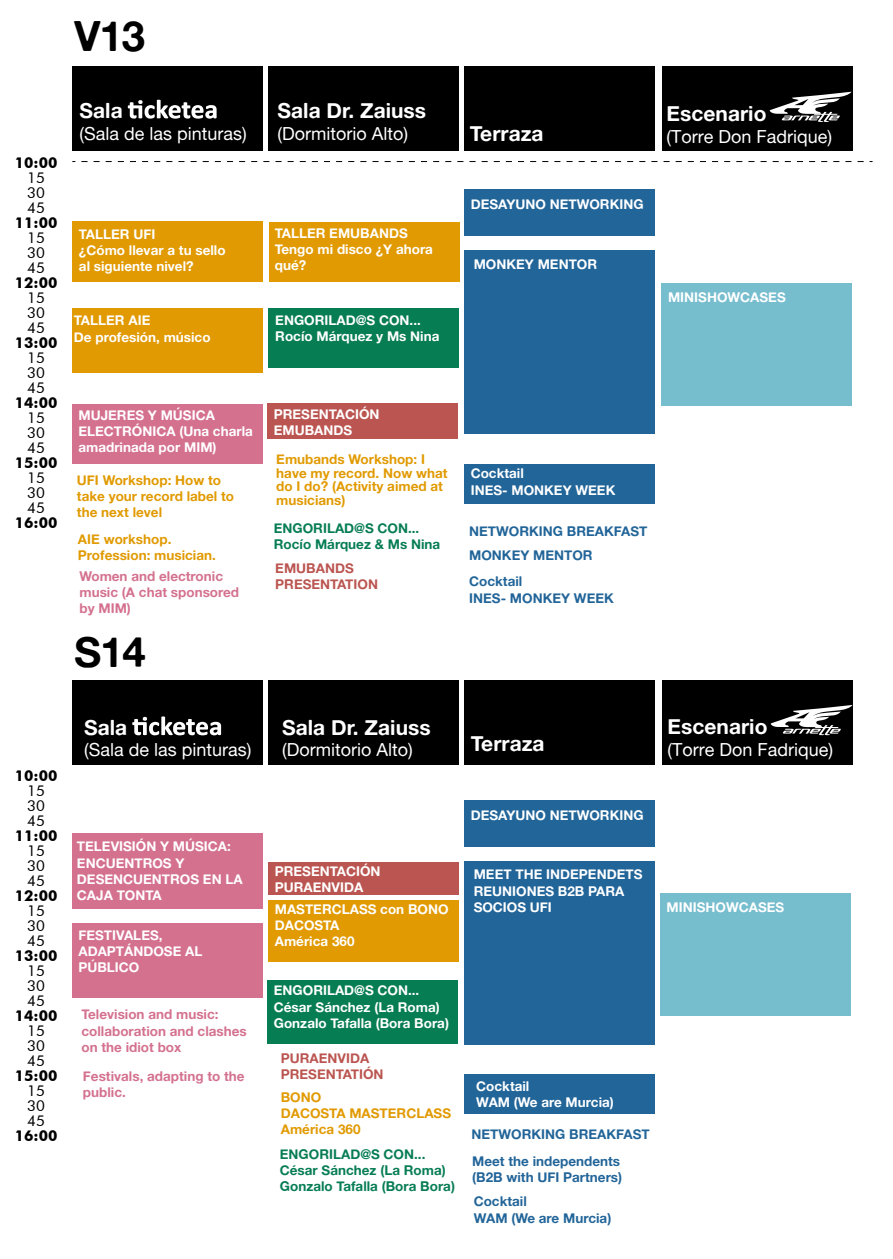
<style>
.page{position:relative;width:893px;height:1259px;background:#fff}
.page>*{position:absolute;margin:0;border:0;box-sizing:border-box;transform-origin:0 0}
.t1{font:42px "Alte Haas Grotesk Bold";letter-spacing:-.025em;color:#000}
.t2{font:21px "Alte Haas Grotesk Bold";color:#fff}
.t3{font:18px "Alte Haas Grotesk";color:#fff}
.t4{font:15px/15px "Futura BT";color:#000;text-align:justify}
.t5{font:700 15px "Futura BT";color:#000}
.t6{font:13.5px/16.2px "Alte Haas Grotesk Bold";color:#fff}
.t7{font:13.5px/16.2px "Alte Haas Grotesk Bold";color:#e19a02}
.t8{font:13.5px/16.2px "Alte Haas Grotesk Bold";color:#226599}
.t9{font:13.5px/16.2px "Alte Haas Grotesk Bold";color:#d4718f}
.t10{font:13.5px/16.2px "Alte Haas Grotesk Bold";color:#077d54}
.t11{font:13.5px/16.2px "Alte Haas Grotesk Bold";color:#bb5551}
</style>
<div class="page">
<svg style="left:81px;top:161px;width:792px;height:1px"></svg>
<div style="left:465px;top:464px;width:190px;height:39px;background:#226599"></div>
<div style="left:465px;top:250px;width:190px;height:183px;background:#226599"></div>
<div style="left:465px;top:189px;width:190px;height:47px;background:#226599"></div>
<div style="left:465px;top:1074px;width:190px;height:40px;background:#226599"></div>
<div style="left:465px;top:861px;width:190px;height:183px;background:#226599"></div>
<div style="left:465px;top:800px;width:190px;height:46px;background:#226599"></div>
<div style="left:72px;top:308px;width:190px;height:65px;background:#e19a02"></div>
<div style="left:73px;top:404px;width:190px;height:59px;background:#d4718f"></div>
<div style="left:269px;top:222px;width:190px;height:60px;background:#e19a02"></div>
<div style="left:268px;top:308px;width:190px;height:60px;background:#077d54"></div>
<div style="left:660px;top:894px;width:190px;height:122px;background:#76bdce"></div>
<div style="left:72px;top:66px;width:190px;height:85px;background:#000"></div>
<div style="left:269px;top:66px;width:190px;height:85px;background:#000"></div>
<div style="left:268px;top:403px;width:190px;height:36px;background:#bb5551"></div>
<div style="left:465px;top:66px;width:190px;height:85px;background:#000"></div>
<div style="left:663px;top:66px;width:190px;height:85px;background:#000"></div>
<div style="left:662px;top:283px;width:190px;height:122px;background:#76bdce"></div>
<div style="left:72px;top:222px;width:190px;height:60px;background:#e19a02"></div>
<div style="left:269px;top:862px;width:190px;height:32px;background:#bb5551"></div>
<div style="left:72px;top:923px;width:190px;height:74px;background:#d4718f"></div>
<div style="left:72px;top:680px;width:190px;height:84px;background:#000"></div>
<div style="left:269px;top:680px;width:190px;height:84px;background:#000"></div>
<div style="left:268px;top:980px;width:190px;height:63px;background:#077d54"></div>
<div style="left:465px;top:680px;width:190px;height:84px;background:#000"></div>
<div style="left:663px;top:680px;width:190px;height:84px;background:#000"></div>
<div style="left:269px;top:900px;width:190px;height:62px;background:#e19a02"></div>
<div style="left:72px;top:833px;width:190px;height:76px;background:#d4718f"></div>
<svg style="left:128px;top:100px;width:89px;height:19px"></svg>
<svg style="left:132px;top:716px;width:89px;height:19px"></svg>
<svg style="left:771px;top:705px;width:82px;height:30px"></svg>
<svg style="left:770px;top:92px;width:82px;height:30px"></svg>
<h1 class="t1" style="left:74px;top:10px;width:73px">V13</h1>
<p class="t5" style="left:15px;top:153px;width:44px">10:00</p>
<p class="t4" style="left:27px;top:170px;width:19px">15<br>30<br>45</p>
<p class="t5" style="left:15px;top:213px;width:44px">11:00</p>
<p class="t4" style="left:27px;top:230px;width:19px">15<br>30<br>45</p>
<p class="t5" style="left:15px;top:273px;width:44px">12:00</p>
<p class="t4" style="left:27px;top:290px;width:19px">15<br>30<br>45</p>
<p class="t5" style="left:15px;top:333px;width:44px">13:00</p>
<p class="t4" style="left:27px;top:350px;width:19px">15<br>30<br>45</p>
<p class="t5" style="left:15px;top:393px;width:44px">14:00</p>
<p class="t4" style="left:27px;top:410px;width:19px">15<br>30<br>45</p>
<p class="t5" style="left:15px;top:453px;width:44px">15:00</p>
<p class="t4" style="left:27px;top:470px;width:19px">15<br>30<br>45</p>
<p class="t5" style="left:15px;top:513px;width:44px">16:00</p>
<h2 class="t2" style="left:80px;top:98px;width:45px">Sala</h2>
<h3 class="t3" style="left:80px;top:123px;width:169px">(Sala de las pinturas)</h3>
<p class="t6" style="left:79px;top:225px;width:148px">TALLER UFI<br>¿Cómo llevar a tu sello al siguiente nivel?</p>
<p class="t6" style="left:74px;top:312px;width:138px">TALLER AIE<br>De profesión, músico</p>
<p class="t6" style="left:78px;top:406px;width:176px">MUJERES Y MÚSICA<br>ELECTRÓNICA (Una charla amadrinada por MIM)</p>
<p class="t7" style="left:77px;top:471px;width:159px">UFI Workshop: How to take your record label to the next level</p>
<p class="t7" style="left:78px;top:530px;width:139px">AIE workshop.<br>Profession: musician.</p>
<p class="t9" style="left:79px;top:567px;width:161px">Women and electronic music (A chat sponsored by MIM)</p>
<h1 class="t1" style="left:74px;top:626px;width:73px">S14</h1>
<h2 class="t2" style="left:278px;top:98px;width:150px">Sala Dr. Zaiuss</h2>
<h3 class="t3" style="left:278px;top:123px;width:132px">(Dormitorio Alto)</h3>
<p class="t6" style="left:275px;top:225px;width:160px">TALLER EMUBANDS<br>Tengo mi disco ¿Y ahora qué?</p>
<p class="t6" style="left:275px;top:311px;width:166px">ENGORILAD@S CON...<br>Rocío Márquez y Ms Nina</p>
<h2 class="t2" style="left:470px;top:121px;width:75px">Terraza</h2>
<p class="t6" style="left:471px;top:196px;width:175px">DESAYUNO NETWORKING</p>
<p class="t6" style="left:474px;top:255px;width:125px">MONKEY MENTOR</p>
<h2 class="t2" style="left:667px;top:101px;width:101px">Escenario</h2>
<h3 class="t3" style="left:667px;top:126px;width:167px">(Torre Don Fadrique)</h3>
<p class="t6" style="left:668px;top:288px;width:119px">MINISHOWCASES</p>
<p class="t6" style="left:274px;top:405px;width:107px">PRESENTACIÓN<br>EMUBANDS</p>
<p class="t7" style="left:276px;top:452px;width:173px;line-height:13.5px">Emubands Workshop: I have my record. Now what do I do? (Activity aimed at musicians)</p>
<p class="t10" style="left:274px;top:520px;width:168px">ENGORILAD@S CON...<br>Rocío Márquez &amp; Ms Nina</p>
<p class="t11" style="left:275px;top:560px;width:104px">EMUBANDS<br>PRESENTATION</p>
<p class="t6" style="left:471px;top:465px;width:146px">Cocktail<br>INES- MONKEY WEEK</p>
<p class="t8" style="left:469px;top:523px;width:180px">NETWORKING BREAKFAST</p>
<p class="t8" style="left:469px;top:547px;width:125px">MONKEY MENTOR</p>
<p class="t8" style="left:469px;top:573px;width:146px">Cocktail<br>INES- MONKEY WEEK</p>
<p class="t5" style="left:15px;top:767px;width:44px">10:00</p>
<p class="t4" style="left:27px;top:783px;width:19px">15<br>30<br>45</p>
<p class="t5" style="left:15px;top:827px;width:44px">11:00</p>
<p class="t4" style="left:27px;top:843px;width:19px">15<br>30<br>45</p>
<p class="t5" style="left:15px;top:887px;width:44px">12:00</p>
<p class="t4" style="left:27px;top:903px;width:19px">15<br>30<br>45</p>
<p class="t5" style="left:15px;top:947px;width:44px">13:00</p>
<p class="t4" style="left:27px;top:963px;width:19px">15<br>30<br>45</p>
<p class="t5" style="left:15px;top:1007px;width:44px">14:00</p>
<p class="t4" style="left:27px;top:1023px;width:19px">15<br>30<br>45</p>
<p class="t5" style="left:15px;top:1067px;width:44px">15:00</p>
<p class="t4" style="left:27px;top:1083px;width:19px">15<br>30<br>45</p>
<p class="t5" style="left:15px;top:1127px;width:44px">16:00</p>
<h2 class="t2" style="left:282px;top:714px;width:150px">Sala Dr. Zaiuss</h2>
<h3 class="t3" style="left:282px;top:739px;width:132px">(Dormitorio Alto)</h3>
<h2 class="t2" style="left:84px;top:714px;width:45px">Sala</h2>
<h3 class="t3" style="left:84px;top:739px;width:169px">(Sala de las pinturas)</h3>
<h2 class="t2" style="left:471px;top:731px;width:75px">Terraza</h2>
<h2 class="t2" style="left:668px;top:714px;width:101px">Escenario</h2>
<h3 class="t3" style="left:668px;top:739px;width:167px">(Torre Don Fadrique)</h3>
<p class="t6" style="left:77px;top:838px;width:167px">TELEVISIÓN Y MÚSICA:<br>ENCUENTROS Y<br>DESENCUENTROS EN LA<br>CAJA TONTA</p>
<p class="t6" style="left:78px;top:926px;width:126px">FESTIVALES,<br>ADAPTÁNDOSE AL<br>PÚBLICO</p>
<p class="t9" style="left:81px;top:1006px;width:167px">Television and music: collaboration and clashes on the idiot box</p>
<p class="t9" style="left:83px;top:1067px;width:163px">Festivals, adapting to the public.</p>
<p class="t6" style="left:471px;top:806px;width:175px">DESAYUNO NETWORKING</p>
<p class="t6" style="left:275px;top:862px;width:107px">PRESENTACIÓN<br>PURAENVIDA</p>
<p class="t6" style="left:275px;top:901px;width:175px">MASTERCLASS con BONO<br>DACOSTA<br>América 360</p>
<p class="t6" style="left:274px;top:982px;width:177px">ENGORILAD@S CON...<br>César Sánchez (La Roma)<br>Gonzalo Tafalla (Bora Bora)</p>
<p class="t11" style="left:281px;top:1050px;width:104px">PURAENVIDA<br>PRESENTATIÓN</p>
<p class="t7" style="left:281px;top:1088px;width:172px">BONO<br>DACOSTA MASTERCLASS<br>América 360</p>
<p class="t10" style="left:280px;top:1145px;width:177px">ENGORILAD@S CON...<br>César Sánchez (La Roma)<br>Gonzalo Tafalla (Bora Bora)</p>
<p class="t6" style="left:474px;top:866px;width:170px">MEET THE INDEPENDETS<br>REUNIONES B2B PARA<br>SOCIOS UFI</p>
<p class="t6" style="left:476px;top:1077px;width:139px">Cocktail<br>WAM (We are Murcia)</p>
<p class="t8" style="left:471px;top:1126px;width:180px">NETWORKING BREAKFAST</p>
<p class="t8" style="left:472px;top:1152px;width:151px">Meet the independents (B2B with UFI Partners)</p>
<p class="t8" style="left:474px;top:1193px;width:139px">Cocktail<br>WAM (We are Murcia)</p>
<p class="t6" style="left:666px;top:899px;width:119px">MINISHOWCASES</p>
</div>
